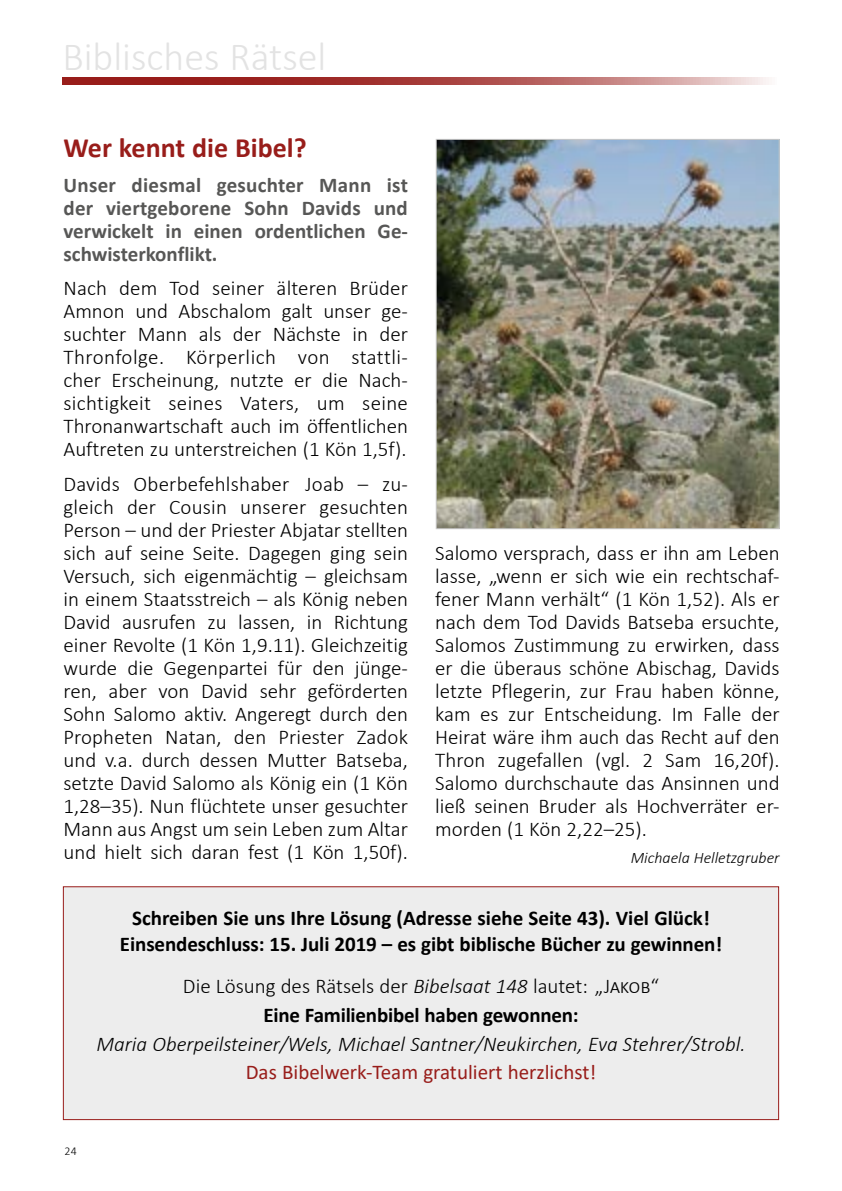
<style>
.page{position:relative;width:842px;height:1191px;background:#fff}
.page>*{position:absolute;margin:0;border:0;box-sizing:border-box;transform-origin:0 0}
.t1{font:300 40px "Calibri";color:#e3e3e3}
.t2{font:700 28px "Calibri";color:#981d1a}
.t3{font:300 21px/23px "Calibri";color:#000;text-align:justify}
.t4{font:700 21px/25.8px "Calibri";letter-spacing:-.005em;color:#000;text-align:center}
.t5{font:700 21px/23px "Calibri";color:#575756;text-align:justify}
.t6{font:italic 300 21px "Calibri";color:#000}
.t7{font:21px "Calibri";color:#981d1a}
.t8{font:italic 300 16px "Calibri";color:#000}
.t9{font:300 16px "Calibri";color:#000}
.s1{font-style:italic}
.s2{font-weight:700}
</style>
<div class="page">
<svg style="left:62px;top:77px;width:707px;height:8px;background:#b05351"></svg>
<div style="left:63px;top:886px;width:716px;height:234px;background:#ededed;border:1px solid #981d1a"></div>
<img style="left:438px;top:141px;width:339px;height:386px">
<div style="left:436px;top:139px;width:343px;height:390px;border:1px solid #c8c8c8"></div>
<h1 class="t1" style="left:62px;top:32px;width:266px">Biblisches Rätsel</h1>
<h2 class="t2" style="left:64px;top:128px;width:245px">Wer kennt die Bibel?</h2>
<p class="t5" style="left:64px;top:173px;width:346px">Unser diesmal gesuchter Mann ist der viertgeborene Sohn Davids und verwickelt in einen ordentlichen Ge&shy;schwisterkonflikt.</p>
<p class="t3" style="left:64px;top:276px;width:346px">Nach dem Tod seiner älteren Brüder Amnon und Abschalom galt unser ge&shy;suchter Mann als der Nächste in der Thronfolge. Körperlich von stattli&shy;cher Erscheinung, nutzte er die Nach&shy;sichtigkeit seines Vaters, um seine Thronanwartschaft auch im öffentlichen Auftreten zu unterstreichen (1 Kön 1,5f).</p>
<p class="t3" style="left:64px;top:472px;width:346px">Davids Oberbefehlshaber Joab – zu&shy;gleich der Cousin unserer gesuchten Person – und der Priester Abjatar stellten sich auf seine Seite. Dagegen ging sein Versuch, sich eigenmächtig – gleichsam in einem Staatsstreich – als König neben David ausrufen zu lassen, in Richtung einer Revolte (1 Kön 1,9.11). Gleichzeitig wurde die Gegenpartei für den jünge&shy;ren, aber von David sehr geförderten Sohn Salomo aktiv. Angeregt durch den Propheten Natan, den Priester Zadok und v.a. durch dessen Mutter Batseba, setzte David Salomo als König ein (1 Kön 1,28–35). Nun flüchtete unser gesuchter Mann aus Angst um sein Leben zum Altar und hielt sich daran fest (1 Kön 1,50f).</p>
<p class="t3" style="left:435px;top:541px;width:346px">Salomo versprach, dass er ihn am Leben lasse, „wenn er sich wie ein rechtschaf&shy;fener Mann verhält“ (1 Kön 1,52). Als er nach dem Tod Davids Batseba ersuchte, Salomos Zustimmung zu erwirken, dass er die überaus schöne Abischag, Davids letzte Pflegerin, zur Frau haben könne, kam es zur Entscheidung. Im Falle der Heirat wäre ihm auch das Recht auf den Thron zugefallen (vgl. 2 Sam 16,20f).<br>Salomo durchschaute das Ansinnen und ließ seinen Bruder als Hochverräter er&shy;morden (1 Kön 2,22–25).</p>
<p class="t8" style="left:631px;top:847px;width:150px">Michaela Helletzgruber</p>
<p class="t4" style="left:120px;top:905px;width:604px">Schreiben Sie uns Ihre Lösung (Adresse siehe Seite 43). Viel Glück!<br>Einsendeschluss: 15. Juli 2019 – es gibt biblische Bücher zu gewinnen!</p>
<p class="t3" style="left:183px;top:972px;width:477px;line-height:28.6px;text-align:center">Die Lösung des Rätsels der <span class="s1">Bibelsaat 148</span> lautet: „Jakob“<br><span class="s2">Eine Familienbibel haben gewonnen:</span></p>
<p class="t6" style="left:96px;top:1030px;width:651px">Maria Oberpeilsteiner/Wels, Michael Santner/Neukirchen, Eva Stehrer/Strobl.</p>
<p class="t7" style="left:246px;top:1058px;width:352px">Das Bibelwerk-Team gratuliert herzlichst!</p>
<p class="t9" style="left:64px;top:1142px;width:16px">SS<sup>24</sup></p>
</div>
